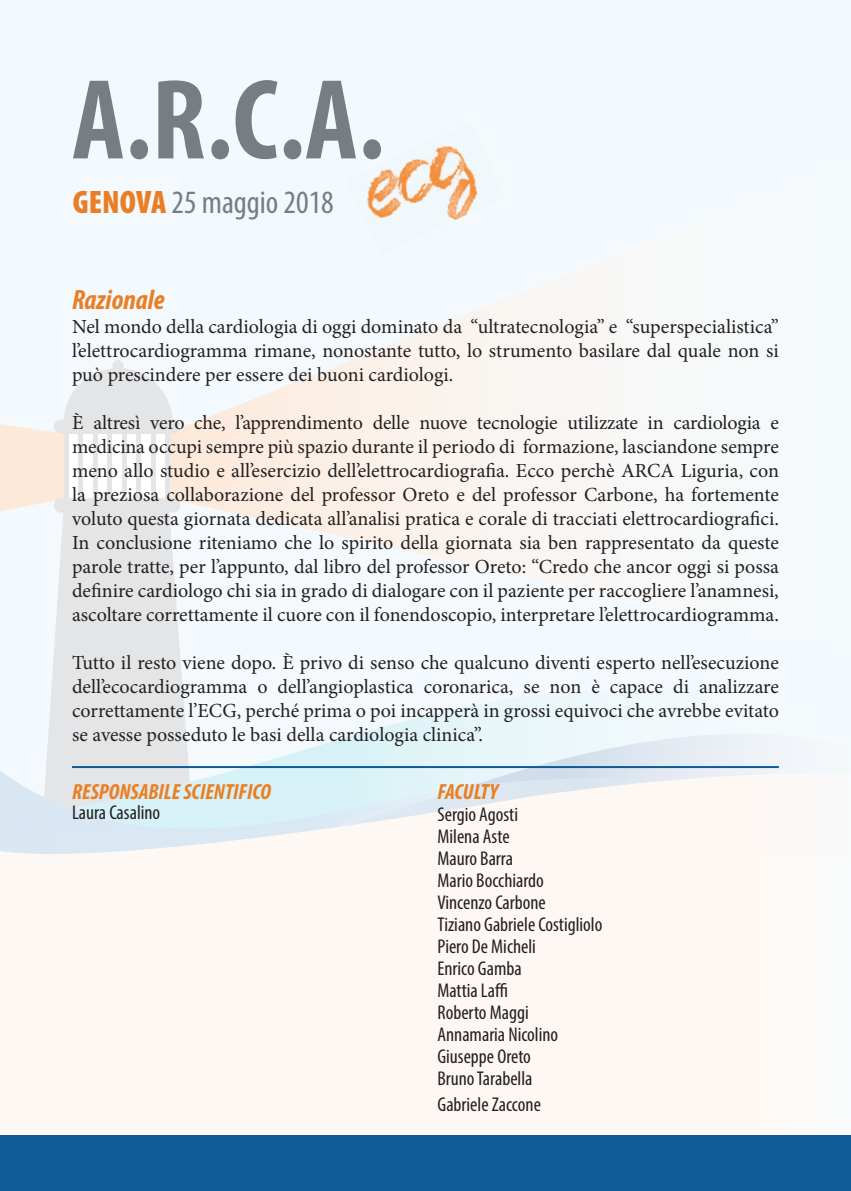
<style>
.page{position:relative;width:851px;height:1191px;background:#fff}
.page>*{position:absolute;margin:0;border:0;box-sizing:border-box;transform-origin:0 0}
.t1{font:700 condensed 115.2px "Myriad Pro";color:#787d82}
.t2{font:condensed 32.6px "Myriad Pro";color:#787d82}
.t3{font:italic 700 condensed 28px "Myriad Pro";color:#ea7e24}
.t4{font:italic 700 condensed 22px "Myriad Pro";color:#ea7e24}
.t5{font:20px/24px "Minion Pro";color:#231f20;text-align:justify}
.t6{font:condensed 20px/22px "Myriad Pro";color:#231f20}
.s1{font-weight:900;color:#ea7e24}
</style>
<div class="page">
<div style="left:0;top:0;width:850px;height:1191px;background:#f6f9fb"></div>
<svg style="left:172px;top:330px;width:257px;height:225px"></svg>
<div style="left:112px;top:360px;width:12px;height:12px;background:#e4e5e6;border-radius:50%"></div>
<svg style="left:0;top:368px;width:172px;height:143px"></svg>
<div style="left:54px;top:419px;width:126px;height:15px;background:#e4e5e6;border-radius:7px"></div>
<div style="left:54px;top:498px;width:126px;height:14px;background:#e4e5e6;border-radius:7px"></div>
<svg style="left:42px;top:505px;width:151px;height:184px;fill:#e4e5e6"></svg>
<hr style="left:64px;top:429px;width:4px;height:73px;background:#e4e5e6">
<hr style="left:79px;top:429px;width:4px;height:73px;background:#e4e5e6">
<hr style="left:93px;top:429px;width:4px;height:73px;background:#e4e5e6">
<hr style="left:108px;top:429px;width:4px;height:73px;background:#e4e5e6">
<hr style="left:122px;top:429px;width:4px;height:73px;background:#e4e5e6">
<hr style="left:137px;top:429px;width:4px;height:73px;background:#e4e5e6">
<hr style="left:151px;top:429px;width:4px;height:73px;background:#e4e5e6">
<hr style="left:166px;top:429px;width:4px;height:73px;background:#e4e5e6">
<svg style="left:48px;top:689px;width:626px;height:44px"></svg>
<svg style="left:661px;top:733px;width:146px;height:40px"></svg>
<svg style="left:0;top:731px;width:661px;height:42px"></svg>
<svg style="left:0;top:773px;width:785px;height:81px"></svg>
<div style="left:0;top:1135px;width:850px;height:56px;background:#0f5b99"></div>
<img style="left:347px;top:122px;width:158px;height:133px">
<hr style="left:72px;top:766px;width:706px;height:2px;background:#0f5b99">
<h1 class="t1" style="left:72px;top:48px;width:314px">A.R.C.A.</h1>
<h2 class="t2" style="left:73px;top:182px;width:262px"><span class="s1">GENOVA</span> 25 maggio 2018</h2>
<h3 class="t3" style="left:72px;top:282px;width:94px">Razionale</h3>
<p class="t5" style="left:72px;top:314px;width:708px">Nel mondo della cardiologia di oggi dominato da “ultratecnologia” e “superspecialistica” l’elettrocardiogramma rimane, nonostante tutto, lo strumento basilare dal quale non si può prescindere per essere dei buoni cardiologi.</p>
<p class="t5" style="left:72px;top:410px;width:708px">è altresì vero che, l’apprendimento delle nuove tecnologie utilizzate in cardiologia e medicina occupi sempre più spazio durante il periodo di formazione, lasciandone sempre meno allo studio e all’esercizio dell’elettrocardiografia. Ecco perchè ARCA Liguria, con la preziosa collaborazione del professor Oreto e del professor Carbone, ha fortemente voluto questa giornata dedicata all’analisi pratica e corale di tracciati elettrocardiografici.<br>In conclusione riteniamo che lo spirito della giornata sia ben rappresentato da queste parole tratte, per l’appunto, dal libro del professor Oreto: “Credo che ancor oggi si possa definire cardiologo chi sia in grado di dialogare con il paziente per raccogliere l’anamnesi, ascoltare correttamente il cuore con il fonendoscopio, interpretare l’elettrocardiogramma.</p>
<p class="t5" style="left:72px;top:650px;width:708px">Tutto il resto viene dopo. è privo di senso che qualcuno diventi esperto nell’esecuzione dell’ecocardiogramma o dell’angioplastica coronarica, se non è capace di analizzare correttamente l’ECG, perché prima o poi incapperà in grossi equivoci che avrebbe evitato se avesse posseduto le basi della cardiologia clinica”.</p>
<p class="t4" style="left:72px;top:777px;width:200px">RESPONSABILE SCIENTIFICO</p>
<p class="t6" style="left:72px;top:801px;width:90px">Laura Casalino</p>
<p class="t4" style="left:437px;top:777px;width:62px">FACULTY</p>
<p class="t6" style="left:437px;top:803px;width:166px">Sergio Agosti<br>Milena Aste<br>Mauro Barra<br>Mario Bocchiardo<br>Vincenzo Carbone<br>Tiziano Gabriele Costigliolo<br>Piero De Micheli<br>Enrico Gamba<br>Mattia Laffi<br>Roberto Maggi<br>Annamaria Nicolino<br>Giuseppe Oreto<br>Bruno Tarabella</p>
<p class="t6" style="left:437px;top:1093px;width:105px">Gabriele Zaccone</p>
</div>
